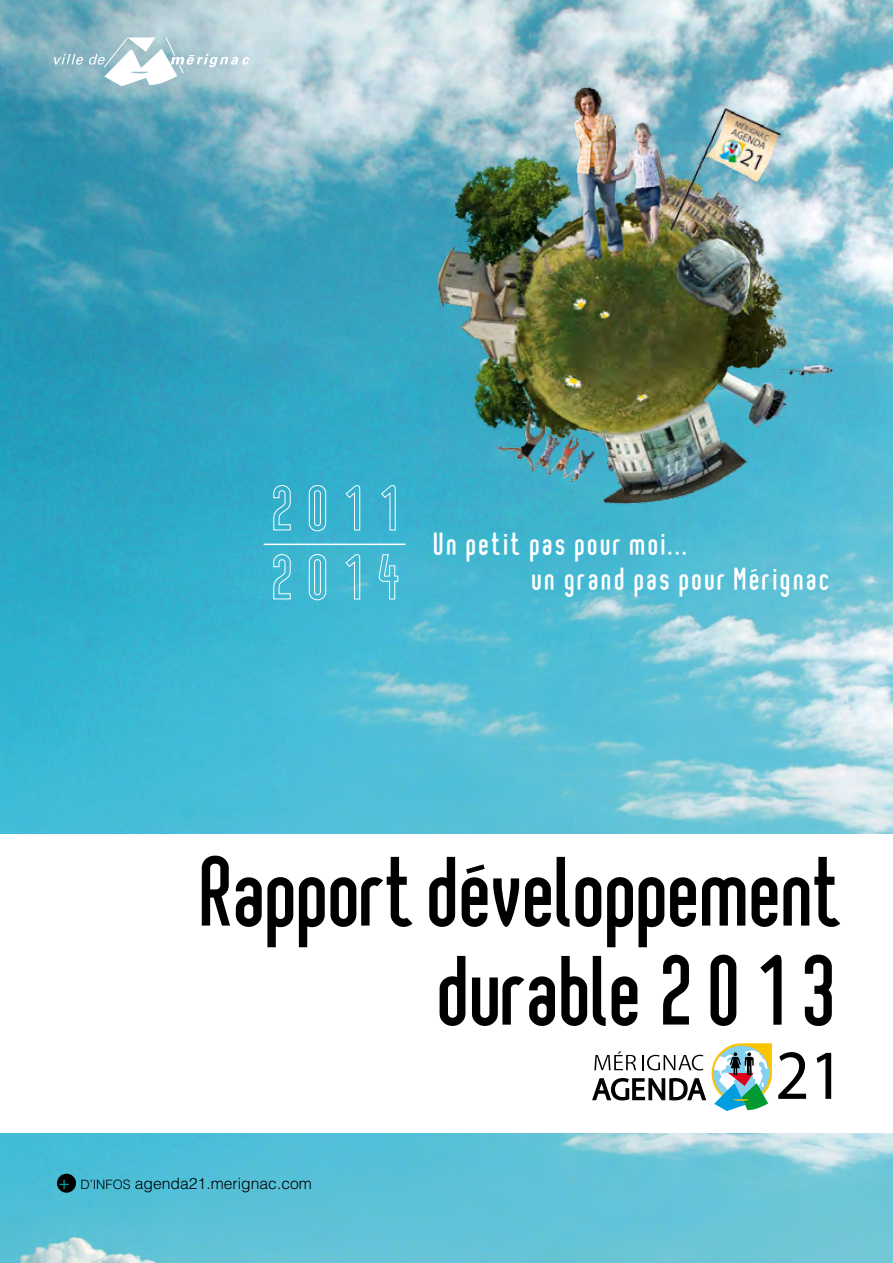
<style>
.page{position:relative;width:893px;height:1263px;background:#fff}
.page>*{position:absolute;margin:0;border:0;box-sizing:border-box;transform-origin:0 0}
.t1{font:93px/99px "Pixochrome";letter-spacing:-.09em;color:#000;text-align:right}
.t2{font:29.85px/35.8px "Pixochrome";color:#fff}
.t3{font:300 15.75px "Helvetica";color:#000}
.s1{font-size:18.6px;color:#00a8ab}
.s2{font-size:12.9px}
</style>
<div class="page">
<img style="left:0;top:0;width:893px;height:834px">
<img style="left:0;top:1133px;width:893px;height:130px">
<img style="left:429px;top:80px;width:410px;height:430px">
<div style="left:57px;top:1174px;width:19px;height:19px;background:#000;border-radius:50%"></div>
<svg style="left:778px;top:1052px;width:28px;height:47px"></svg>
<svg style="left:817px;top:1053px;width:14px;height:46px"></svg>
<svg style="left:592px;top:1043px;width:180px;height:68px"></svg>
<svg style="left:273px;top:485px;width:18px;height:46px"></svg>
<svg style="left:308px;top:485px;width:18px;height:47px"></svg>
<svg style="left:345px;top:485px;width:16px;height:46px"></svg>
<svg style="left:381px;top:485px;width:15px;height:46px"></svg>
<svg style="left:273px;top:554px;width:18px;height:46px"></svg>
<svg style="left:308px;top:554px;width:18px;height:47px"></svg>
<svg style="left:345px;top:554px;width:16px;height:46px"></svg>
<svg style="left:378px;top:554px;width:21px;height:46px"></svg>
<hr style="left:264px;top:544px;width:142px;height:1px;background:#fff">
<svg style="left:54px;top:54px;width:29px;height:11px"></svg>
<svg style="left:89px;top:37px;width:161px;height:49px"></svg>
<svg style="left:749px;top:568px;width:9px;height:5px"></svg>
<svg style="left:466px;top:864px;width:19px;height:10px"></svg>
<p class="t2" style="left:530px;top:529px;width:302px;text-indent:-98px">Un petit pas pour moi...<br>un grand pas pour Merignac</p>
<h1 class="t1" style="left:195px;top:852px;width:653px">Rapport developpement durable 2013</h1>
<p class="t3" style="left:58px;top:1174px;width:255px"><span class="s1">+</span> <span class="s2">D’INFOS</span> agenda21.merignac.com</p>
</div>
